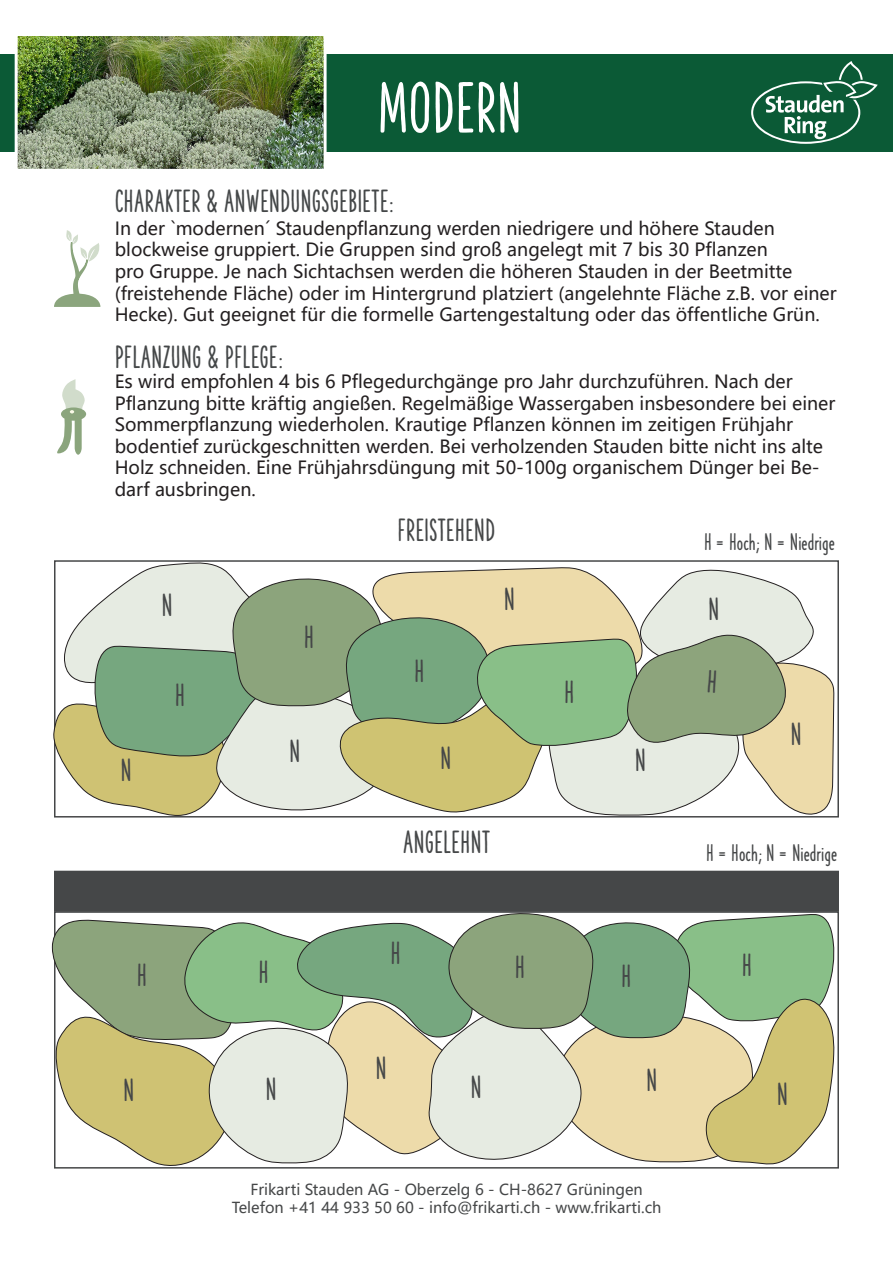
<style>
.page{position:relative;width:893px;height:1263px;background:#fff}
.page>*{position:absolute;margin:0;border:0;box-sizing:border-box;transform-origin:0 0}
.t1{font:67.5px "The Hand Extrablack";color:#fff}
.t2{font:30px "The Hand Extrablack";color:#444748}
.t3{font:30px "The Hand Extrablack";color:#454748}
.t4{font:22.5px "The Hand Extrablack";color:#454748}
.t5{font:18px/21.6px "Microsoft Ya Hei";color:#231f20}
.t6{font:15px "Microsoft Ya Hei";color:#454748}
</style>
<div class="page">
<div style="left:0;top:54px;width:893px;height:98px;background:#0b5a36"></div>
<svg style="left:54px;top:230px;width:47px;height:77px"></svg>
<svg style="left:57px;top:379px;width:29px;height:76px"></svg>
<svg style="left:751px;top:61px;width:127px;height:83px"></svg>
<img style="left:19px;top:37px;width:304px;height:131px">
<div style="left:15px;top:33px;width:312px;height:139px;border:3px solid #fff"></div>
<div style="left:54px;top:871px;width:785px;height:41px;background:#454748"></div>
<svg style="left:51px;top:905px;width:784px;height:264px"></svg>
<svg style="left:53px;top:562px;width:781px;height:256px"></svg>
<p class="t1" style="left:377px;top:69px;width:146px">MODERN</p>
<p class="t2" style="left:115px;top:184px;width:280px">CHARAKTER &amp; ANWENDUNGSGEBIETE:</p>
<p class="t5" style="left:115px;top:217px;width:723px">In der `modernen´ Staudenpflanzung werden niedrigere und höhere Stauden blockweise gruppiert. Die Gruppen sind groß angelegt mit 7 bis 30 Pflanzen<br>pro Gruppe. Je nach Sichtachsen werden die höheren Stauden in der Beetmitte (freistehende Fläche) oder im Hintergrund platziert (angelehnte Fläche z.B. vor einer Hecke). Gut geeignet für die formelle Gartengestaltung oder das öffentliche Grün.</p>
<p class="t2" style="left:115px;top:340px;width:170px">PFLANZUNG &amp; PFLEGE:</p>
<p class="t5" style="left:115px;top:370px;width:722px">Es wird empfohlen 4 bis 6 Pflegedurchgänge pro Jahr durchzuführen. Nach der Pflanzung bitte kräftig angießen. Regelmäßige Wassergaben insbesondere bei einer Sommerpflanzung wiederholen. Krautige Pflanzen können im zeitigen Frühjahr bodentief zurückgeschnitten werden. Bei verholzenden Stauden bitte nicht ins alte Holz schneiden. Eine Frühjahrsdüngung mit 50-100g organischem Dünger bei Be&shy;darf ausbringen.</p>
<p class="t3" style="left:397px;top:513px;width:100px">FREISTEHEND</p>
<p class="t4" style="left:704px;top:528px;width:132px">H = Hoch; N = Niedrige</p>
<p class="t3" style="left:162px;top:588px;width:13px">N</p>
<p class="t3" style="left:504px;top:582px;width:13px">N</p>
<p class="t3" style="left:120px;top:752px;width:13px">N</p>
<p class="t3" style="left:289px;top:734px;width:13px">N</p>
<p class="t3" style="left:440px;top:741px;width:13px">N</p>
<p class="t3" style="left:403px;top:825px;width:89px">ANGELEHNT</p>
<p class="t3" style="left:137px;top:957px;width:12px">H</p>
<p class="t3" style="left:258px;top:955px;width:12px">H</p>
<p class="t3" style="left:390px;top:936px;width:12px">H</p>
<p class="t3" style="left:376px;top:1051px;width:13px">N</p>
<p class="t3" style="left:123px;top:1072px;width:13px">N</p>
<p class="t3" style="left:470px;top:1069px;width:13px">N</p>
<p class="t3" style="left:266px;top:1071px;width:13px">N</p>
<p class="t3" style="left:515px;top:950px;width:12px">H</p>
<p class="t3" style="left:564px;top:674px;width:12px">H</p>
<p class="t3" style="left:635px;top:742px;width:13px">N</p>
<p class="t3" style="left:621px;top:959px;width:12px">H</p>
<p class="t3" style="left:646px;top:1063px;width:13px">N</p>
<p class="t6" style="left:250px;top:1179px;width:394px">Frikarti Stauden AG - Oberzelg 6 - CH-8627 Grüningen</p>
<p class="t6" style="left:232px;top:1197px;width:431px">Telefon +41 44 933 50 60 - info@frikarti.ch - www.frikarti.ch</p>
<p class="t3" style="left:708px;top:592px;width:13px">N</p>
<p class="t3" style="left:790px;top:716px;width:13px">N</p>
<p class="t4" style="left:706px;top:840px;width:132px">H = Hoch; N = Niedrige</p>
<p class="t3" style="left:742px;top:947px;width:12px">H</p>
<p class="t3" style="left:777px;top:1077px;width:13px">N</p>
</div>
